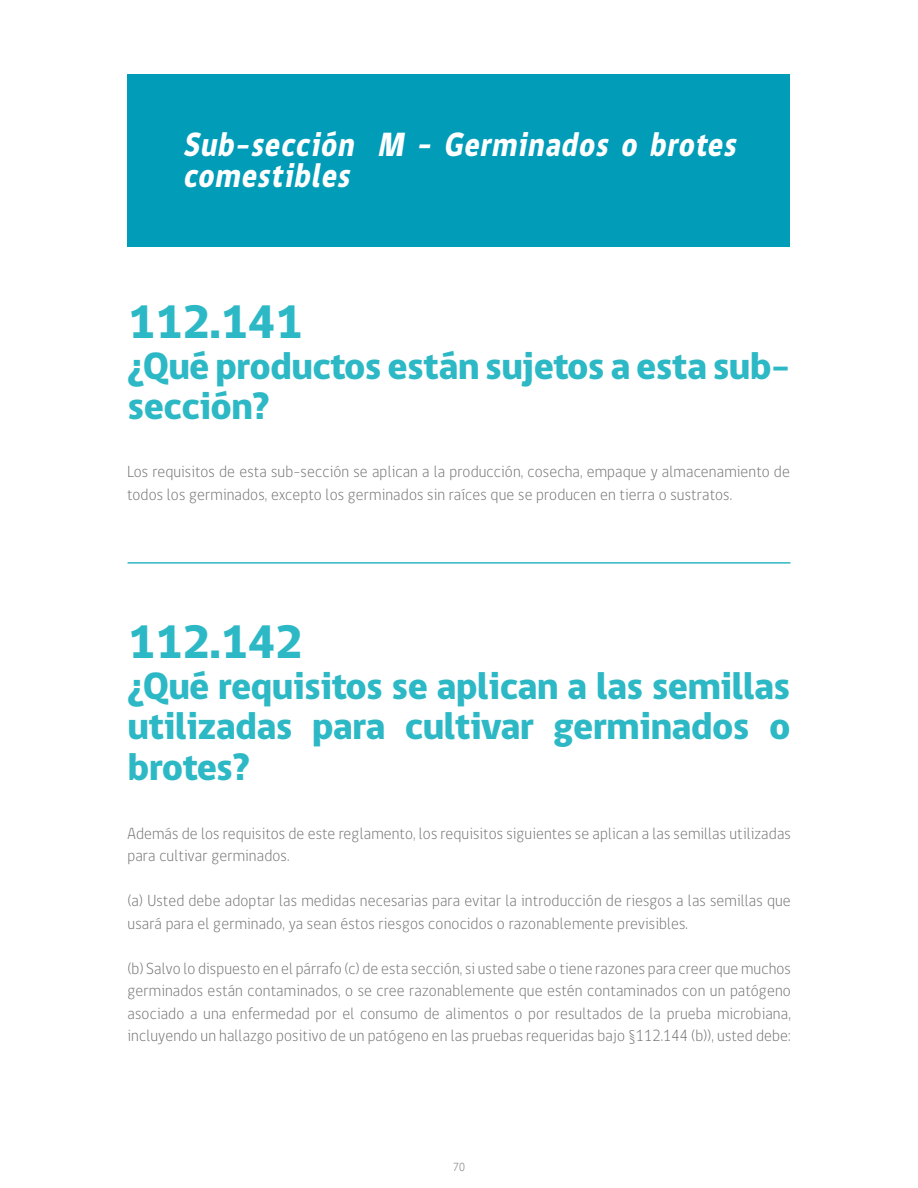
<style>
.page{position:relative;width:918px;height:1188px;background:#fff}
.page>*{position:absolute;margin:0;border:0;box-sizing:border-box;transform-origin:0 0}
.t1{font:800 48px "gob CL";letter-spacing:-.02em;color:#2db8c5}
.t2{font:800 39px/40.5px "gob CL";letter-spacing:-.02em;color:#2db8c5}
.t3{font:italic 800 34.5px/31.5px "gob CL";color:#fff;scale:.85 1}
.t4{font:300 16.5px/22.5px "gob CL";letter-spacing:.01em;color:#706f6f;scale:.95 1}
.t5{font:300 12px "gob CL";color:#706f6f;scale:.95 1}
</style>
<div class="page">
<div style="left:128px;top:74px;width:662px;height:173px;background:#009cb8"></div>
<hr style="left:128px;top:562px;width:662px;height:2px;background:#2db8c5">
<h3 class="t3" style="left:182px;top:129px;width:662px">Sub-sección M – Germinados o brotes comestibles</h3>
<h1 class="t1" style="left:128px;top:289px;width:177px">112.141</h1>
<h2 class="t2" style="left:128px;top:346px;width:664px">¿Qué productos están sujetos a esta sub&shy;sección?</h2>
<p class="t4" style="left:127px;top:461px;width:699px">Los requisitos de esta sub-sección se aplican a la producción, cosecha, empaque y almacenamiento de todos los germinados, excepto los germinados sin raíces que se producen en tierra o sustratos.</p>
<h1 class="t1" style="left:128px;top:609px;width:177px">112.142</h1>
<h2 class="t2" style="left:128px;top:666px;width:664px;text-align:justify">¿Qué requisitos se aplican a las semillas utilizadas para cultivar germinados o brotes?</h2>
<p class="t4" style="left:128px;top:822px;width:700px">Además de los requisitos de este reglamento, los requisitos siguientes se aplican a las semillas utilizadas para cultivar germinados.</p>
<p class="t4" style="left:128px;top:890px;width:700px">(a) Usted debe adoptar las medidas necesarias para evitar la introducción de riesgos a las semillas que usará para el germinado, ya sean éstos riesgos conocidos o razonablemente previsibles.</p>
<p class="t4" style="left:128px;top:957px;width:700px;text-align:justify">(b) Salvo lo dispuesto en el párrafo (c) de esta sección, si usted sabe o tiene razones para creer que muchos germinados están contaminados, o se cree razonablemente que estén contaminados con un patógeno asociado a una enfermedad por el consumo de alimentos o por resultados de la prueba microbiana, incluyendo un hallazgo positivo de un patógeno en las pruebas requeridas bajo §112.144 (b)), usted debe:</p>
<p class="t5" style="left:453px;top:1158px;width:14px">70</p>
</div>
